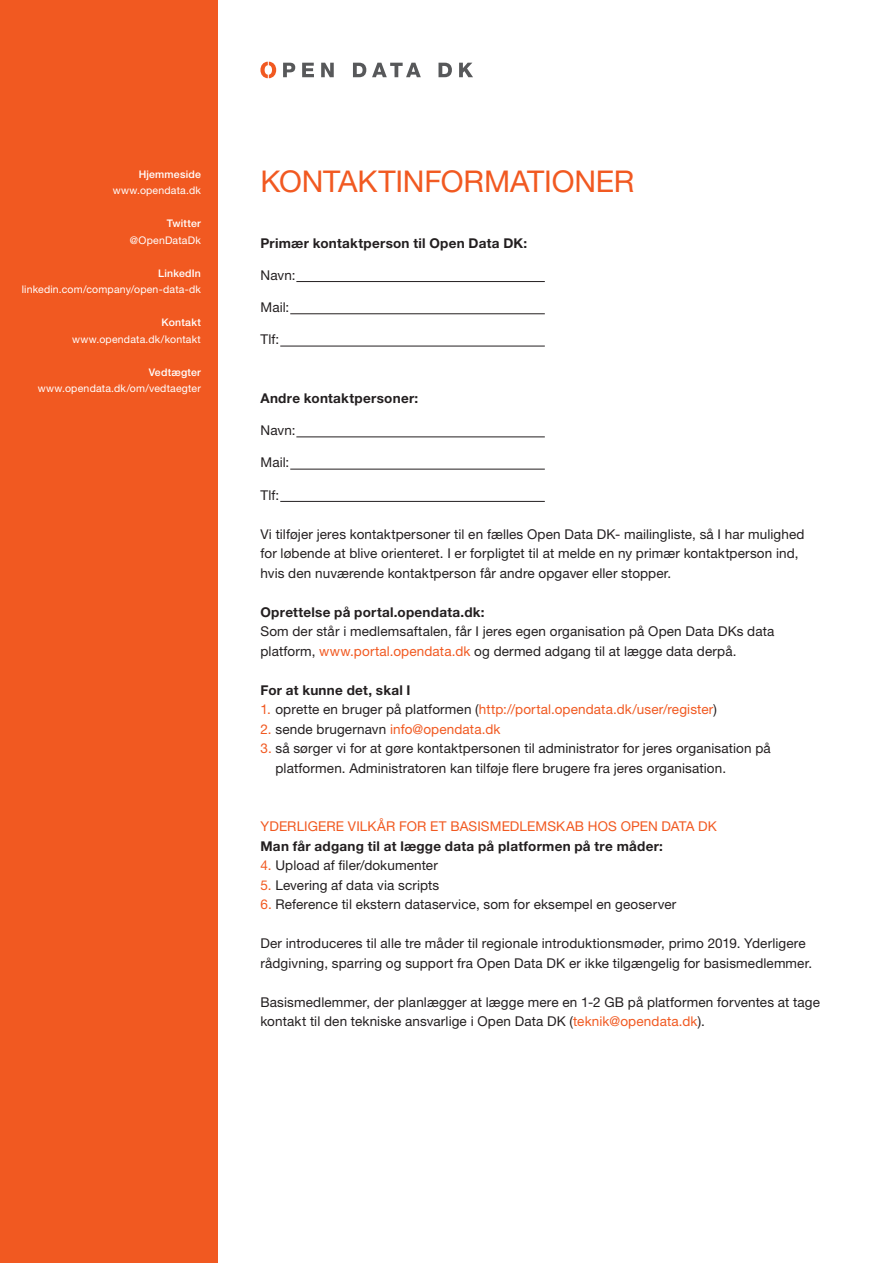
<style>
.page{position:relative;width:893px;height:1263px;background:#fff}
.page>*{position:absolute;margin:0;border:0;box-sizing:border-box;transform-origin:0 0}
.Overskrift{font:30px "Helvetica Neue LT Std";letter-spacing:-.005em;color:#f15921}
.Brødtekst{font:13.5px/19.5px "Helvetica Neue LT Std";letter-spacing:.01em;color:#231f20}
.Brødtekst-2{font:700 13.5px "Helvetica Neue LT Std";letter-spacing:.02em;color:#231f20}
.Mellemrubrikker{font:13.5px "Helvetica Neue LT Std";letter-spacing:.01em;color:#f15921}
.t1{font:10.5px "Helvetica Neue LT Std";letter-spacing:.02em;color:#fff}
.t2{font:500 10.5px "Helvetica Neue LT Std";letter-spacing:.02em;color:#fff}
.s1{color:#f15921}
.s2{color:#231f20}
</style>
<div class="page">
<div style="left:0;top:0;width:218px;height:1263px;background:#f15921"></div>
<svg style="left:283px;top:63px;width:190px;height:14px"></svg>
<svg style="left:260px;top:62px;width:16px;height:16px"></svg>
<hr style="left:296px;top:281px;width:249px;height:1px;background:#231f20">
<hr style="left:290px;top:313px;width:255px;height:1px;background:#231f20">
<hr style="left:280px;top:346px;width:265px;height:1px;background:#231f20">
<hr style="left:296px;top:436px;width:249px;height:1px;background:#231f20">
<hr style="left:290px;top:469px;width:255px;height:1px;background:#231f20">
<hr style="left:280px;top:501px;width:265px;height:1px;background:#231f20">
<p class="t2" style="left:139px;top:168px;width:64px">Hjemmeside</p>
<p class="t1" style="left:113px;top:184px;width:90px">www.opendata.dk</p>
<p class="t2" style="left:167px;top:217px;width:35px">Twitter</p>
<p class="t1" style="left:130px;top:234px;width:73px">@OpenDataDk</p>
<p class="t2" style="left:158px;top:267px;width:44px">LinkedIn</p>
<p class="t1" style="left:22px;top:283px;width:181px">linkedin.com/company/open-data-dk</p>
<p class="t2" style="left:162px;top:316px;width:41px">Kontakt</p>
<p class="t1" style="left:72px;top:333px;width:130px">www.opendata.dk/kontakt</p>
<p class="t2" style="left:149px;top:366px;width:54px">Vedtægter</p>
<p class="t1" style="left:38px;top:382px;width:165px">www.opendata.dk/om/vedtaegter</p>
<p class="Overskrift" style="left:260px;top:163px;width:375px">KONTAKTINFORMATIONER</p>
<p class="Brødtekst-2" style="left:260px;top:234px;width:268px">Primær kontaktperson til Open Data DK:</p>
<p class="Brødtekst" style="left:260px;top:265px;width:36px">Navn:</p>
<p class="Brødtekst" style="left:260px;top:297px;width:30px">Mail:</p>
<p class="Brødtekst" style="left:260px;top:330px;width:20px">Tlf:</p>
<p class="Brødtekst-2" style="left:260px;top:390px;width:159px">Andre kontaktpersoner:</p>
<p class="Brødtekst" style="left:260px;top:420px;width:36px">Navn:</p>
<p class="Brødtekst" style="left:260px;top:453px;width:30px">Mail:</p>
<p class="Brødtekst" style="left:260px;top:485px;width:20px">Tlf:</p>
<p class="Brødtekst" style="left:260px;top:524px;width:546px">Vi tilføjer jeres kontaktpersoner til en fælles Open Data DK- mailingliste, så I har mulighed for løbende at blive orienteret. I er forpligtet til at melde en ny primær kontaktperson ind, hvis den nuværende kontaktperson får andre opgaver eller stopper.</p>
<p class="Brødtekst-2" style="left:260px;top:603px;width:226px">Oprettelse på portal.opendata.dk:</p>
<p class="Brødtekst" style="left:260px;top:621px;width:515px">Som der står i medlemsaftalen, får I jeres egen organisation på Open Data DKs data platform, <span class="s1">www.portal.opendata.dk</span> og dermed adgang til at lægge data derpå.</p>
<p class="Brødtekst-2" style="left:260px;top:681px;width:152px">For at kunne det, skal I</p>
<p class="Mellemrubrikker" style="left:260px;top:701px;width:458px">1. <span class="s2">oprette en bruger på platformen (</span>http://portal.opendata.dk/user/register<span class="s2">)</span></p>
<p class="Mellemrubrikker" style="left:260px;top:721px;width:242px">2. <span class="s2">sende brugernavn</span> info@opendata.dk</p>
<p class="Brødtekst" style="left:275px;top:738px;width:497px;text-indent:-15px"><span class="s1">3.</span> så sørger vi for at gøre kontaktpersonen til administrator for jeres organisation på platformen. Administratoren kan tilføje flere brugere fra jeres organisation.</p>
<p class="Mellemrubrikker" style="left:260px;top:818px;width:458px">YDERLIGERE VILKÅR FOR ET BASISMEDLEMSKAB HOS OPEN DATA DK</p>
<p class="Brødtekst-2" style="left:260px;top:837px;width:404px">Man får adgang til at lægge data på platformen på tre måder:</p>
<p class="Brødtekst" style="left:260px;top:855px;width:179px"><span class="s1">4.</span> Upload af filer/dokumenter</p>
<p class="Brødtekst" style="left:260px;top:875px;width:180px"><span class="s1">5.</span> Levering af data via scripts</p>
<p class="Brødtekst" style="left:260px;top:894px;width:417px"><span class="s1">6.</span> Reference til ekstern dataservice, som for eksempel en geoserver</p>
<p class="Brødtekst" style="left:260px;top:933px;width:553px">Der introduceres til alle tre måder til regionale introduktionsmøder, primo 2019. Yderligere rådgivning, sparring og support fra Open Data DK er ikke tilgængelig for basismedlemmer.</p>
<p class="Brødtekst" style="left:260px;top:992px;width:561px">Basismedlemmer, der planlægger at lægge mere en 1-2 GB på platformen forventes at tage kontakt til den tekniske ansvarlige i Open Data DK (<span class="s1">teknik@opendata.dk</span>).</p>
</div>
